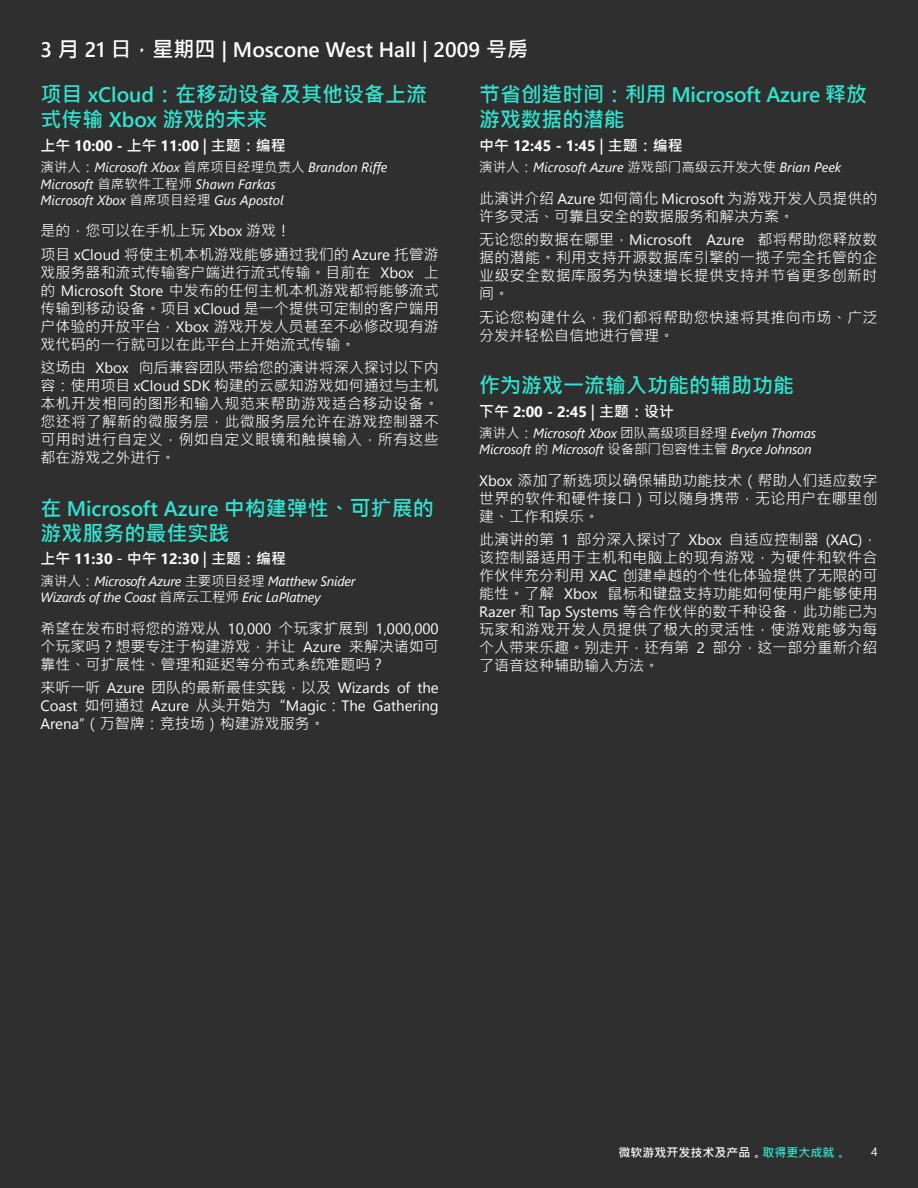
<style>
.page{position:relative;width:918px;height:1188px;background:#2f2f2f}
.page>*{position:absolute;margin:0;border:0;box-sizing:border-box;transform-origin:0 0}
.t1{font:700 21px/25.2px "Microsoft Jheng Hei";color:#30e5d0}
.t2{font:600 21px "Segoe UI";color:#fff}
.t3{font:15px/18px "Microsoft Jheng Hei";color:#fff;text-align:justify}
.t4{font:15px/18px "Segoe UI";color:#fff;text-align:justify}
.t5{font:700 15px "Segoe UI";color:#fff}
.t6{font:15px/18px "Microsoft Jheng Hei";letter-spacing:.02em;color:#fff}
.t7{font:700 15px "Microsoft Jheng Hei";color:#fff}
.t8{font:italic 13.5px/16.2px "Segoe UI";letter-spacing:-.01em;color:#fff}
.t9{font:700 12px "Microsoft Jheng Hei";color:#fff}
.t10{font:12px "Segoe UI";color:#fff}
.s1{font-family:"Microsoft Jheng Hei";font-weight:700}
.s2{font-family:"Segoe UI";font-weight:600}
.s3{font-family:"Microsoft Jheng Hei"}
.s4{font-family:"Microsoft Jheng Hei";font-style:normal}
.s5{font-family:"Segoe UI"}
.s6{color:#30e5d0}
</style>
<div class="page">
<p class="t2" style="left:40px;top:34px;width:489px">3 <span class="s1">月</span> 21 <span class="s1">日，星期四</span> | Moscone West Hall | 2009 <span class="s1">号房</span></p>
<p class="t1" style="left:40px;top:82px;width:388px">项目 <span class="s2">xCloud</span>：在移动设备及其他设备上流式传输 <span class="s2">Xbox</span> 游戏的未来</p>
<p class="t5" style="left:40px;top:134px;width:247px"><span class="s3">上午</span> 10:00 - <span class="s3">上午</span> 11:00 <span class="s3">| 主题：编程</span></p>
<p class="t8" style="left:40px;top:159px;width:348px"><span class="s4">演讲人：</span>Microsoft Xbox <span class="s4">首席项目经理负责人</span> Brandon Riffe<br>Microsoft <span class="s4">首席软件工程师</span> Shawn Farkas<br>Microsoft Xbox <span class="s4">首席项目经理</span> Gus Apostol</p>
<p class="t3" style="left:40px;top:222px;width:252px">是的，您可以在手机上玩 <span class="s5">Xbox</span> 游戏！</p>
<p class="t3" style="left:40px;top:245px;width:400px">项目 <span class="s5">xCloud</span> 将使主机本机游戏能够通过我们的 <span class="s5">Azure</span> 托管游戏服务器和流式传输客户端进行流式传输。目前在 <span class="s5">Xbox</span> 上的 <span class="s5">Microsoft Store</span> 中发布的任何主机本机游戏都将能够流式传输到移动设备。项目 <span class="s5">xCloud</span> 是一个提供可定制的客户端用户体验的开放平台，<span class="s5">Xbox</span> 游戏开发人员甚至不必修改现有游戏代码的一行就可以在此平台上开始流式传输。</p>
<p class="t3" style="left:40px;top:359px;width:400px">这场由 <span class="s5">Xbox</span> 向后兼容团队带给您的演讲将深入探讨以下内容：使用项目 <span class="s5">xCloud SDK</span> 构建的云感知游戏如何通过与主机本机开发相同的图形和输入规范来帮助游戏适合移动设备。您还将了解新的微服务层，此微服务层允许在游戏控制器不可用时进行自定义，例如自定义眼镜和触摸输入，所有这些都在游戏之外进行。</p>
<p class="t1" style="left:40px;top:495px;width:395px">在 <span class="s2">Microsoft Azure</span> 中构建弹性、可扩展的游戏服务的最佳实践</p>
<p class="t7" style="left:40px;top:549px;width:247px">上午 <span class="s5">11:30</span> - 中午 <span class="s5">12:30</span> | 主题：编程</p>
<p class="t8" style="left:40px;top:572px;width:317px"><span class="s4">演讲人：</span>Microsoft Azure <span class="s4">主要项目经理</span> Matthew Snider<br>Wizards of the Coast <span class="s4">首席云工程师</span> Eric LaPlatney</p>
<p class="t3" style="left:40px;top:619px;width:400px">希望在发布时将您的游戏从 <span class="s5">10,000</span> 个玩家扩展到 <span class="s5">1,000,000</span>个玩家吗？想要专注于构建游戏，并让 <span class="s5">Azure</span> 来解决诸如可靠性、可扩展性、管理和延迟等分布式系统难题吗？</p>
<p class="t4" style="left:40px;top:678px;width:400px"><span class="s3">来听一听</span> Azure <span class="s3">团队的最新最佳实践，以及</span> Wizards of the Coast <span class="s3">如何通过</span> Azure <span class="s3">从头开始为“</span>Magic<span class="s3">：</span>The Gathering Arena”<span class="s3">（万智牌：竞技场）构建游戏服务。</span></p>
<p class="t1" style="left:479px;top:82px;width:389px">节省创造时间：利用 <span class="s2">Microsoft Azure</span> 释放游戏数据的潜能</p>
<p class="t5" style="left:479px;top:134px;width:205px"><span class="s3">中午</span> 12:45 - 1:45 <span class="s3">| 主题：编程</span></p>
<p class="t8" style="left:479px;top:159px;width:364px"><span class="s4">演讲人：</span>Microsoft Azure <span class="s4">游戏部门高级云开发大使</span> Brian Peek</p>
<p class="t3" style="left:479px;top:190px;width:400px">此演讲介绍 <span class="s5">Azure</span> 如何简化 <span class="s5">Microsoft</span> 为游戏开发人员提供的许多灵活、可靠且安全的数据服务和解决方案。</p>
<p class="t3" style="left:479px;top:231px;width:400px">无论您的数据在哪里，<span class="s5">Microsoft Azure</span> 都将帮助您释放数据的潜能。利用支持开源数据库引擎的一揽子完全托管的企业级安全数据库服务为快速增长提供支持并节省更多创新时间。</p>
<p class="t6" style="left:479px;top:308px;width:400px">无论您构建什么，我们都将帮助您快速将其推向市场、广泛分发并轻松自信地进行管理。</p>
<p class="t1" style="left:479px;top:373px;width:316px">作为游戏一流输入功能的辅助功能</p>
<p class="t5" style="left:479px;top:400px;width:196px"><span class="s3">下午</span> 2:00 - 2:45 <span class="s3">| 主题：设计</span></p>
<p class="t8" style="left:479px;top:425px;width:339px"><span class="s4">演讲人：</span>Microsoft Xbox <span class="s4">团队高级项目经理</span> Evelyn Thomas<br>Microsoft <span class="s4">的</span> Microsoft <span class="s4">设备部门包容性主管</span> Bryce Johnson</p>
<p class="t3" style="left:479px;top:472px;width:400px"><span class="s5">Xbox</span> 添加了新选项以确保辅助功能技术（帮助人们适应数字世界的软件和硬件接口）可以随身携带，无论用户在哪里创建、工作和娱乐。</p>
<p class="t3" style="left:479px;top:531px;width:400px">此演讲的第 <span class="s5">1</span> 部分深入探讨了 <span class="s5">Xbox</span> 自适应控制器 <span class="s5">(XAC)</span>，该控制器适用于主机和电脑上的现有游戏，为硬件和软件合作伙伴充分利用 <span class="s5">XAC</span> 创建卓越的个性化体验提供了无限的可能性。了解 <span class="s5">Xbox</span> 鼠标和键盘支持功能如何使用户能够使用<span class="s5">Razer</span> 和 <span class="s5">Tap Systems</span> 等合作伙伴的数千种设备，此功能已为玩家和游戏开发人员提供了极大的灵活性，使游戏能够为每个人带来乐趣。别走开，还有第 <span class="s5">2</span> 部分，这一部分重新介绍了语音这种辅助输入方法。</p>
<p class="t9" style="left:619px;top:1145px;width:229px">微软游戏开发技术及产品。<span class="s6">取得更大成就。</span></p>
<p class="t10" style="left:871px;top:1143px;width:8px">4</p>
</div>
